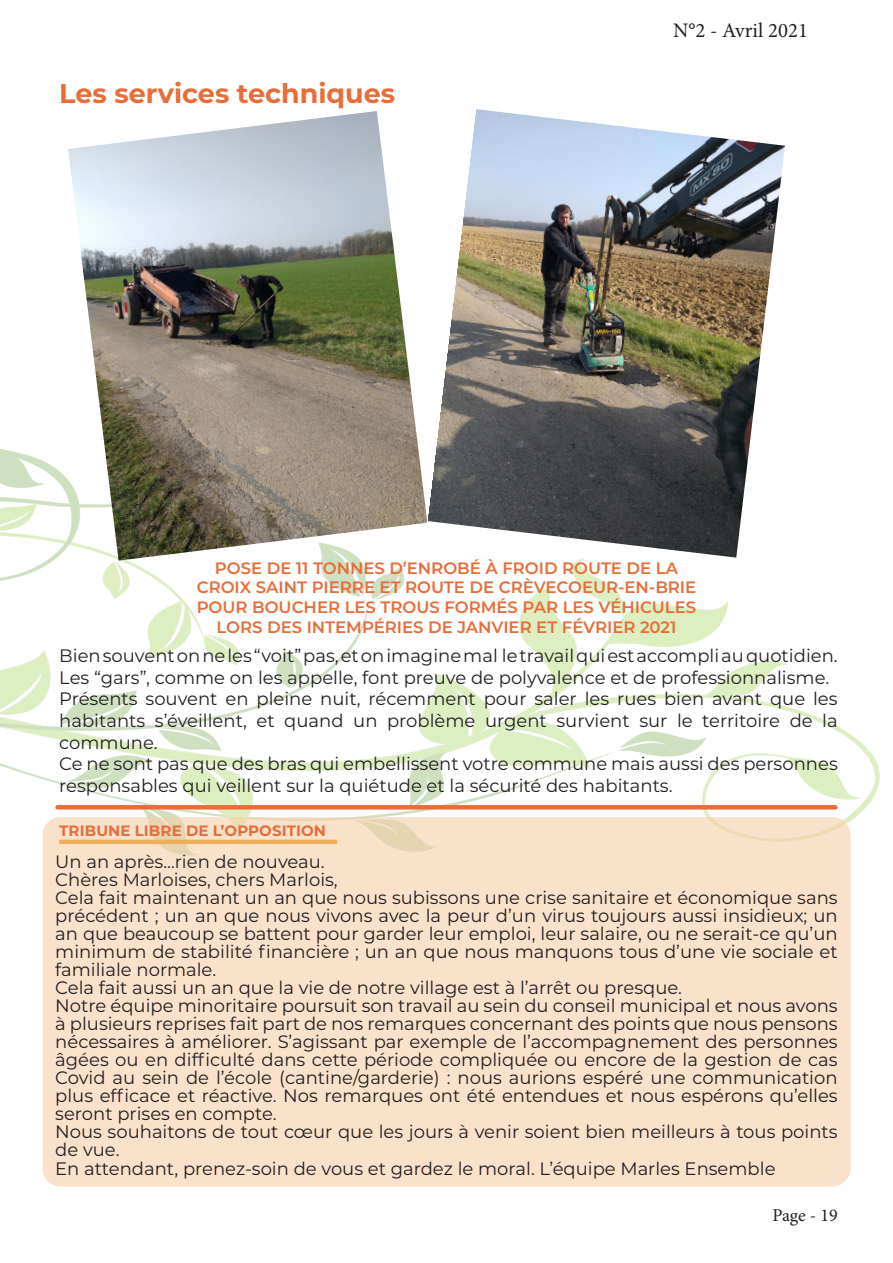
<style>
.page{position:relative;width:893px;height:1263px;background:#fff}
.page>*{position:absolute;margin:0;border:0;box-sizing:border-box;transform-origin:0 0}
.t1{font:700 27px "Montserrat";color:#e76d39}
.t2{font:20.7px "Minion Pro";color:#231f20}
.t3{font:18px/18px "Montserrat";color:#231f20}
.t4{font:18px "Minion Pro";letter-spacing:-.005em;color:#231f20}
.t5{font:600 16.5px/19.8px "Montserrat";color:#e76d39;text-align:center}
.Box_04_Top{font:700 15px "Montserrat";letter-spacing:.01em;color:#e76d39}
</style>
<div class="page">
<img style="left:0;top:448px;width:880px;height:500px">
<div style="left:43px;top:817px;width:807px;height:369px;background:#fae1ca;border-radius:18px"></div>
<hr style="left:59px;top:840px;width:278px;height:4px;background:#efae58">
<img style="left:68px;top:111px;width:359px;height:450px">
<img style="left:427px;top:109px;width:358px;height:449px">
<hr style="left:58px;top:805px;width:777px;height:4px;background:#e76d39">
<p class="t1" style="left:59px;top:74px;width:337px">Les services techniques</p>
<p class="t2" style="left:673px;top:17px;width:136px">N°2 - Avril 2021</p>
<p class="t5" style="left:197px;top:557px;width:501px">POSE DE 11 TONNES D’ENROBÉ À FROID ROUTE DE LA CROIX SAINT PIERRE ET ROUTE DE CRÈVECOEUR-EN-BRIE POUR BOUCHER LES TROUS FORMÉS PAR LES VÉHICULES LORS DES INTEMPÉRIES DE JANVIER ET FÉVRIER 2021</p>
<p class="t3" style="left:59px;top:644px;width:780px;line-height:21.6px">Bien souvent on ne les “voit” pas, et on imagine mal le travail qui est accompli au quotidien.<br>Les “gars”, comme on les appelle, font preuve de polyvalence et de professionnalisme.</p>
<p class="t3" style="left:59px;top:687px;width:780px;line-height:21.6px;text-align:justify">Présents souvent en pleine nuit, récemment pour saler les rues bien avant que les habitants s’éveillent, et quand un problème urgent survient sur le territoire de la commune.</p>
<p class="t3" style="left:59px;top:752px;width:780px;line-height:21.6px">Ce ne sont pas que des bras qui embellissent votre commune mais aussi des personnes responsables qui veillent sur la quiétude et la sécurité des habitants.</p>
<p class="Box_04_Top" style="left:59px;top:819px;width:268px">TRIBUNE LIBRE DE L’OPPOSITION</p>
<p class="t3" style="left:55px;top:851px;width:271px">Un an après...rien de nouveau.</p>
<p class="t3" style="left:55px;top:869px;width:284px">Chères Marloises, chers Marlois,</p>
<p class="t3" style="left:55px;top:887px;width:784px;text-align:justify">Cela fait maintenant un an que nous subissons une crise sanitaire et économique sans précédent ; un an que nous vivons avec la peur d’un virus toujours aussi insidieux; un an que beaucoup se battent pour garder leur emploi, leur salaire, ou ne serait-ce qu’un minimum de stabilité financière ; un an que nous manquons tous d’une vie sociale et familiale normale.</p>
<p class="t3" style="left:55px;top:977px;width:628px">Cela fait aussi un an que la vie de notre village est à l’arrêt ou presque.</p>
<p class="t3" style="left:55px;top:995px;width:784px;text-align:justify">Notre équipe minoritaire poursuit son travail au sein du conseil municipal et nous avons à plusieurs reprises fait part de nos remarques concernant des points que nous pensons nécessaires à améliorer. S’agissant par exemple de l’accompagnement des personnes âgées ou en difficulté dans cette période compliquée ou encore de la gestion de cas Covid au sein de l’école (cantine/garderie) : nous aurions espéré une communication plus efficace et réactive. Nos remarques ont été entendues et nous espérons qu’elles seront prises en compte.</p>
<p class="t3" style="left:55px;top:1121px;width:784px">Nous souhaitons de tout cœur que les jours à venir soient bien meilleurs à tous points de vue.</p>
<p class="t3" style="left:55px;top:1159px;width:722px">En attendant, prenez-soin de vous et gardez le moral. L’équipe Marles Ensemble</p>
<p class="t4" style="left:772px;top:1203px;width:67px">Page - 19</p>
</div>
